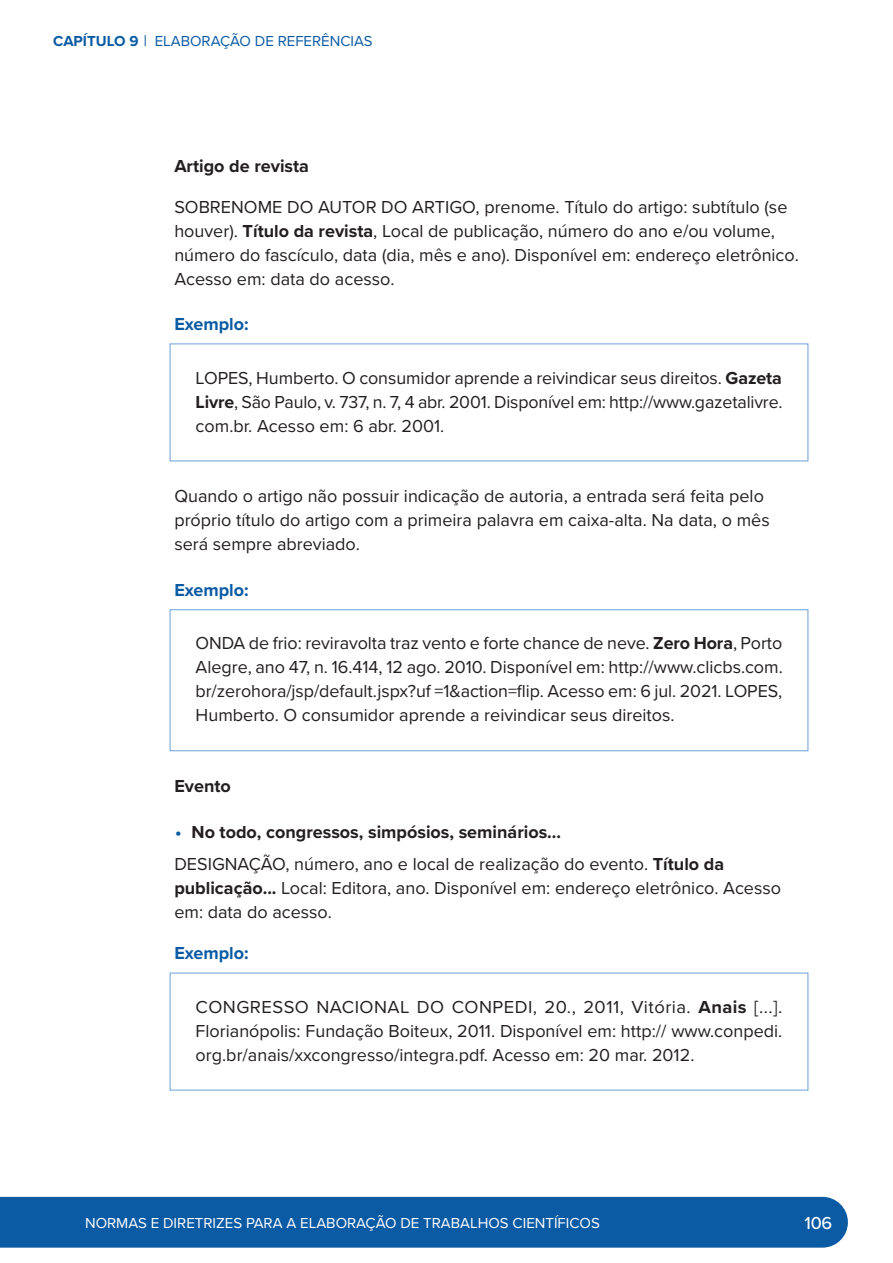
<style>
.page{position:relative;width:893px;height:1263px;background:#fff}
.page>*{position:absolute;margin:0;border:0;box-sizing:border-box;transform-origin:0 0}
.t1{font:18px/24px "Proxima Nova";color:#231f20}
.t2{font:700 18px/32.5px "Proxima Nova";color:#231f20}
.t3{font:700 18px "Proxima Nova";color:#0a5aa4}
.t4{font:500 18px "Proxima Nova";color:#fff}
.t5{font:15px "Proxima Nova";color:#fff}
.t6{font:15px "Proxima Nova";color:#0a5aa4}
.s1{font-weight:700}
.s2{color:#0a5aa4}
.s3{font-weight:400}
</style>
<div class="page">
<div style="left:0;top:1197px;width:848px;height:50px;background:#0a5aa4"></div>
<div style="left:170px;top:343px;width:638px;height:118px;border:1px solid #7aacdc"></div>
<div style="left:170px;top:609px;width:638px;height:142px;border:1px solid #7aacdc"></div>
<div style="left:170px;top:972px;width:638px;height:119px;border:1px solid #7aacdc"></div>
<p class="t6" style="left:53px;top:30px;width:321px"><span class="s1">CAPÍTULO 9</span> ELABORAÇÃO DE REFERÊNCIAS</p>
<p class="t2" style="left:174px;top:149px;width:136px">Artigo de revista</p>
<p class="t1" style="left:174px;top:194px;width:626px">SOBRENOME DO AUTOR DO ARTIGO, prenome. Título do artigo: subtítulo (se houver). <span class="s1">Título da revista</span>, Local de publicação, número do ano e/ou volume, número do fascículo, data (dia, mês e ano). Disponível em: endereço eletrônico.<br>Acesso em: data do acesso.</p>
<p class="t3" style="left:174px;top:310px;width:76px">Exemplo:</p>
<p class="t1" style="left:196px;top:365px;width:588px;text-align:justify">LOPES, Humberto. O consumidor aprende a reivindicar seus direitos. <span class="s1">Gazeta Livre</span>, São Paulo, v. 737, n. 7, 4 abr. 2001. Disponível em: http://www.gazetalivre. com.br. Acesso em: 6 abr. 2001.</p>
<p class="t1" style="left:174px;top:484px;width:597px">Quando o artigo não possuir indicação de autoria, a entrada será feita pelo próprio título do artigo com a primeira palavra em caixa-alta. Na data, o mês será sempre abreviado.</p>
<p class="t3" style="left:174px;top:576px;width:76px">Exemplo:</p>
<p class="t1" style="left:196px;top:631px;width:589px;text-align:justify">ONDA de frio: reviravolta traz vento e forte chance de neve. <span class="s1">Zero Hora</span>, Porto Alegre, ano 47, n. 16.414, 12 ago. 2010. Disponível em: http://www.clicbs.com. br/zerohora/jsp/default.jspx?uf =1&amp;action=flip. Acesso em: 6 jul. 2021. LOPES, Humberto. O consumidor aprende a reivindicar seus direitos.</p>
<p class="t2" style="left:174px;top:769px;width:58px">Evento</p>
<p class="t2" style="left:174px;top:815px;width:551px"><span class="s2">•</span> No todo, congressos, simpósios, seminários...<br><span class="s3">DESIGNAÇÃO, número, ano e local de realização do evento.</span> Título da</p>
<p class="t1" style="left:174px;top:875px;width:608px"><span class="s1">publicação...</span> Local: Editora, ano. Disponível em: endereço eletrônico. Acesso em: data do acesso.</p>
<p class="t3" style="left:174px;top:939px;width:76px">Exemplo:</p>
<p class="t1" style="left:196px;top:994px;width:588px;text-align:justify">CONGRESSO NACIONAL DO CONPEDI, 20., 2011, Vitória. <span class="s1">Anais</span> [...].<br>Florianópolis: Fundação Boiteux, 2011. Disponível em: http:// www.conpedi. org.br/anais/xxcongresso/integra.pdf. Acesso em: 20 mar. 2012.</p>
<p class="t5" style="left:85px;top:1212px;width:516px">NORMAS E DIRETRIZES PARA A ELABORAÇÃO DE TRABALHOS CIENTÍFICOS</p>
<p class="t4" style="left:805px;top:1210px;width:29px">106</p>
</div>
